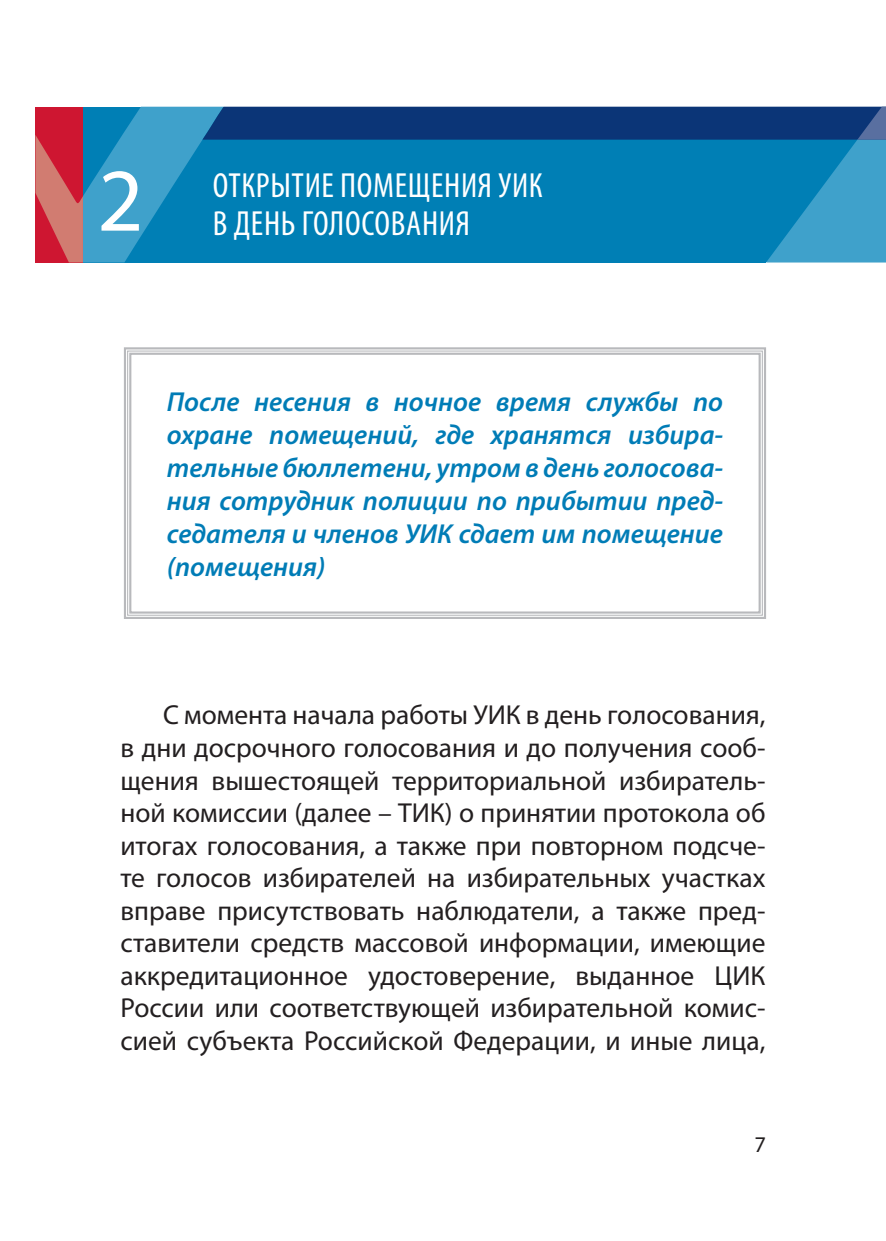
<style>
.page{position:relative;width:886px;height:1241px;background:#fff}
.page>*{position:absolute;margin:0;border:0;box-sizing:border-box;transform-origin:0 0}
.t1{font:90px "Myriad Pro";color:#fff}
.t2{font:condensed 35px "Myriad Pro";letter-spacing:.02em;color:#fff}
.t3{font:27.5px/32.5px "Myriad Pro";color:#231f20;text-align:justify}
.t4{font:italic 600 27.5px/33px "Myriad Pro";color:#007cb6;text-align:justify}
.t5{font:22.5px "Myriad Pro";color:#231f20}
</style>
<div class="page">
<svg style="left:35px;top:107px;width:851px;height:156px;background:#1774a8"></svg>
<svg style="left:124px;top:347px;width:642px;height:272px"></svg>
<div style="left:127px;top:350px;width:636px;height:265px;border:1px solid #b8b9bc"></div>
<div style="left:129px;top:352px;width:632px;height:261px;border:2px solid #b8b9bc"></div>
<h1 class="t1" style="left:97px;top:145px;width:48px">2</h1>
<p class="t2" style="left:213px;top:164px;width:331px">ОТКРЫТИЕ ПОМЕЩЕНИЯ УИК</p>
<p class="t2" style="left:213px;top:202px;width:259px">В ДЕНЬ ГОЛОСОВАНИЯ</p>
<p class="t4" style="left:167px;top:384px;width:558px">После несения в ночное время службы по охране помещений, где хранятся избира&shy;тельные бюллетени, утром в день голосова&shy;ния сотрудник полиции по прибытии пред&shy;седателя и членов УИК сдает им помещение (помещения)</p>
<p class="t3" style="left:120px;top:698px;width:646px;text-indent:43px">С момента начала работы УИК в день голосования, в дни досрочного голосования и до получения сооб&shy;щения вышестоящей территориальной избиратель&shy;ной комиссии (далее – ТИК) о принятии протокола об итогах голосования, а также при повторном подсче&shy;те голосов избирателей на избирательных участках вправе присутствовать наблюдатели, а также пред&shy;ставители средств массовой информации, имеющие аккредитационное удостоверение, выданное ЦИК России или соответствующей избирательной комис&shy;сией субъекта Российской Федерации, и иные лица,</p>
<p class="t5" style="left:754px;top:1129px;width:13px">7</p>
</div>
